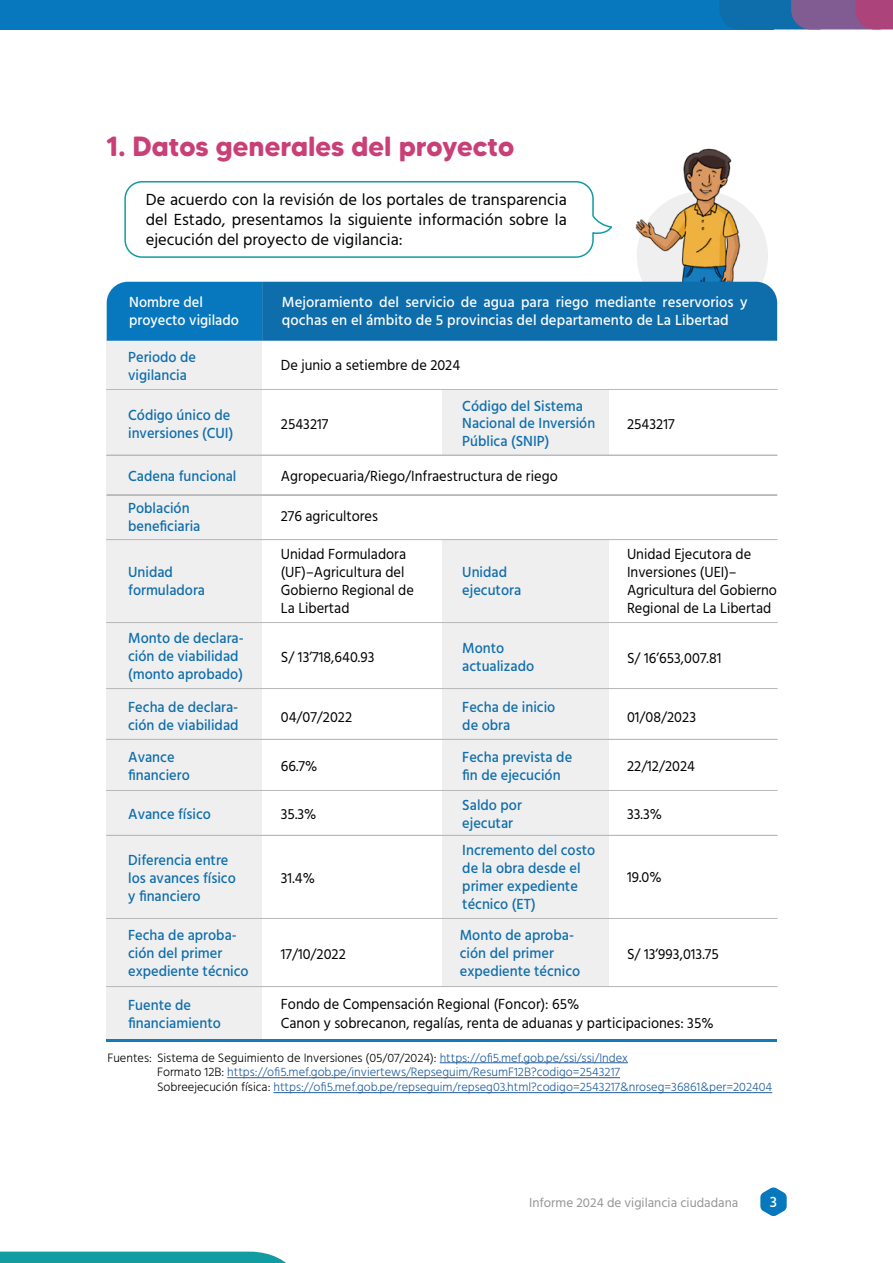
<style>
.page{position:relative;width:893px;height:1263px;background:#fff}
.page>*{position:absolute;margin:0;border:0;box-sizing:border-box;transform-origin:0 0}
.t1{font:700 27.75px "MADE Tommy Soft";color:#c93f77}
.t2{font:16.5px/19.8px "Hind";color:#000;text-align:justify}
.t3{font:500 15.45px "Hind";color:#fff}
.t4{font:500 15px/18px "Hind";color:#0e6dab;scale:.96 1}
.t5{font:15px/18px "Hind";color:#000;scale:.96 1}
.t6{font:500 15px/18px "Hind";letter-spacing:.005em;color:#fff}
.t7{font:500 15px/18px "Hind";letter-spacing:.005em;color:#fff;scale:.96 1}
.t8{font:13.2px "Hind";color:#939598}
.t9{font:300 12.45px/15px "Hind";color:#215e9e}
.s1{color:#000}
</style>
<div class="page">
<svg style="left:760px;top:1187px;width:27px;height:29px"></svg>
<div style="left:0;top:0;width:773px;height:29px;background:#0778be"></div>
<svg style="left:720px;top:0;width:173px;height:29px;background:#585e98"></svg>
<svg style="left:0;top:1251px;width:286px;height:12px;background:#26a4a9"></svg>
<img style="left:629px;top:148px;width:132px;height:134px">
<hr style="left:440px;top:1062px;width:188px;height:1px;background:#215e9e">
<hr style="left:227px;top:1077px;width:393px;height:1px;background:#215e9e">
<hr style="left:273px;top:1092px;width:499px;height:1px;background:#215e9e">
<div style="left:107px;top:339px;width:155px;height:700px;background:#efeff0"></div>
<div style="left:443px;top:540px;width:166px;height:446px;background:#efeff0"></div>
<hr style="left:107px;top:1039px;width:670px;height:3px;background:#157ab9">
<div style="left:443px;top:389px;width:166px;height:66px;background:#efeff0"></div>
<svg style="left:107px;top:282px;width:670px;height:59px;background:#0e70b0"></svg>
<hr style="left:107px;top:389px;width:670px;height:1px;background:#b8babc">
<hr style="left:107px;top:455px;width:670px;height:1px;background:#b8babc">
<hr style="left:107px;top:495px;width:670px;height:1px;background:#b8babc">
<hr style="left:107px;top:539px;width:670px;height:1px;background:#b8babc">
<hr style="left:107px;top:622px;width:670px;height:1px;background:#b8babc">
<hr style="left:107px;top:688px;width:670px;height:1px;background:#b8babc">
<hr style="left:107px;top:739px;width:670px;height:1px;background:#b8babc">
<hr style="left:107px;top:790px;width:670px;height:1px;background:#b8babc">
<hr style="left:107px;top:835px;width:670px;height:1px;background:#b8babc">
<hr style="left:107px;top:918px;width:670px;height:1px;background:#b8babc">
<hr style="left:107px;top:986px;width:670px;height:1px;background:#b8babc">
<svg style="left:124px;top:181px;width:488px;height:77px"></svg>
<h1 class="t1" style="left:106px;top:128px;width:409px">1. Datos generales del proyecto</h1>
<p class="t2" style="left:146px;top:191px;width:422px">De acuerdo con la revisión de los portales de transparencia del Estado, presentamos la siguiente información sobre la ejecución del proyecto de vigilancia:</p>
<p class="t7" style="left:129px;top:294px;width:116px">Nombre del proyecto vigilado</p>
<p class="t4" style="left:128px;top:348px;width:72px">Periodo de vigilancia</p>
<p class="t4" style="left:128px;top:407px;width:111px">Código único de inversiones (CUI)</p>
<p class="t4" style="left:128px;top:468px;width:114px">Cadena funcional</p>
<p class="t4" style="left:128px;top:500px;width:77px">Población beneficiaria</p>
<p class="t4" style="left:128px;top:564px;width:82px">Unidad formuladora</p>
<p class="t4" style="left:128px;top:630px;width:122px">Monto de declara&shy;ción de viabilidad (monto aprobado)</p>
<p class="t4" style="left:128px;top:699px;width:116px">Fecha de declara&shy;ción de viabilidad</p>
<p class="t4" style="left:128px;top:749px;width:66px">Avance financiero</p>
<p class="t4" style="left:128px;top:806px;width:88px">Avance físico</p>
<p class="t4" style="left:128px;top:851px;width:114px">Diferencia entre los avances físico y financiero</p>
<p class="t4" style="left:128px;top:927px;width:127px">Fecha de aproba&shy;ción del primer expediente técnico</p>
<p class="t4" style="left:128px;top:997px;width:98px">Fuente de financiamiento</p>
<p class="t6" style="left:282px;top:294px;width:467px">Mejoramiento del servicio de agua para riego mediante reservorios y qochas en el ámbito de 5 provincias del departamento de La Libertad</p>
<p class="t5" style="left:281px;top:357px;width:188px">De junio a setiembre de 2024</p>
<p class="t4" style="left:462px;top:397px;width:140px">Código del Sistema<br>Nacional de Inversión<br>Pública (SNIP)</p>
<p class="t5" style="left:281px;top:416px;width:51px">2543217</p>
<p class="t5" style="left:627px;top:416px;width:51px">2543217</p>
<p class="t5" style="left:281px;top:468px;width:290px">Agropecuaria/Riego/Infraestructura de riego</p>
<p class="t5" style="left:281px;top:508px;width:103px">276 agricultores</p>
<p class="t5" style="left:281px;top:546px;width:140px">Unidad Formuladora (UF)–Agricultura del<br>Gobierno Regional de<br>La Libertad</p>
<p class="t4" style="left:462px;top:564px;width:63px">Unidad ejecutora</p>
<p class="t5" style="left:627px;top:546px;width:158px">Unidad Ejecutora de<br>Inversiones (UEI)–<br>Agricultura del Gobierno<br>Regional de La Libertad</p>
<p class="t5" style="left:281px;top:649px;width:99px">S/ 13’718,640.93</p>
<p class="t5" style="left:281px;top:708px;width:76px">04/07/2022</p>
<p class="t4" style="left:462px;top:639px;width:76px">Monto actualizado</p>
<p class="t4" style="left:462px;top:699px;width:98px">Fecha de inicio de obra</p>
<p class="t5" style="left:627px;top:649px;width:100px">S/ 16’653,007.81</p>
<p class="t5" style="left:627px;top:708px;width:73px">01/08/2023</p>
<p class="t5" style="left:281px;top:758px;width:40px">66.7%</p>
<p class="t5" style="left:281px;top:806px;width:39px">35.3%</p>
<p class="t4" style="left:462px;top:749px;width:116px">Fecha prevista de fin de ejecución</p>
<p class="t4" style="left:462px;top:797px;width:64px">Saldo por ejecutar</p>
<p class="t5" style="left:627px;top:758px;width:72px">22/12/2024</p>
<p class="t5" style="left:627px;top:806px;width:38px">33.3%</p>
<p class="t5" style="left:281px;top:869px;width:37px">31.4%</p>
<p class="t5" style="left:281px;top:946px;width:69px">17/10/2022</p>
<p class="t4" style="left:462px;top:842px;width:140px">Incremento del costo de la obra desde el primer expediente técnico (ET)</p>
<p class="t4" style="left:460px;top:927px;width:127px">Monto de aproba&shy;ción del primer expediente técnico</p>
<p class="t5" style="left:627px;top:869px;width:38px">19.0%</p>
<p class="t5" style="left:627px;top:946px;width:97px">S/ 13’993,013.75</p>
<p class="t5" style="left:281px;top:996px;width:452px;line-height:18.5px">Fondo de Compensación Regional (Foncor): 65%<br>Canon y sobrecanon, regalías, renta de aduanas y participaciones: 35%</p>
<p class="t9" style="left:157px;top:1050px;width:617px;text-indent:-50px"><span class="s1">Fuentes: Sistema de Seguimiento de Inversiones (05/07/2024):</span> https://ofi5.mef.gob.pe/ssi/ssi/Index<br><span class="s1">Formato 12B:</span> https://ofi5.mef.gob.pe/inviertews/Repseguim/ResumF12B?codigo=2543217<br><span class="s1">Sobreejecución física:</span> https://ofi5.mef.gob.pe/repseguim/repseg03.html?codigo=2543217&amp;nroseg=36861&amp;per=202404</p>
<p class="t8" style="left:529px;top:1193px;width:211px">Informe 2024 de vigilancia ciudadana</p>
<p class="t3" style="left:770px;top:1191px;width:9px">3</p>
</div>
